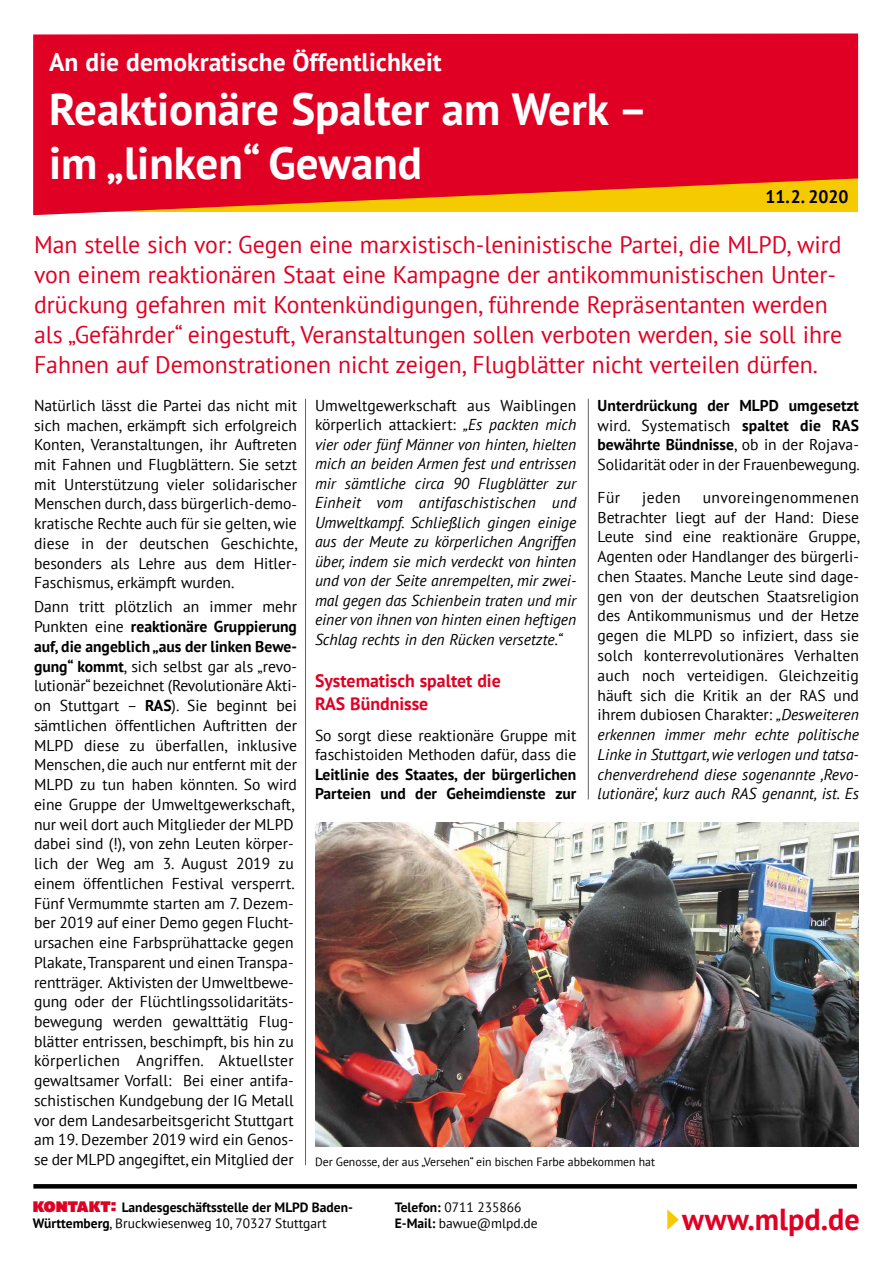
<style>
.page{position:relative;width:893px;height:1263px;background:#fff}
.page>*{position:absolute;margin:0;border:0;box-sizing:border-box;transform-origin:0 0}
.t1{font:700 45px/54px "PT Sans";color:#fff}
.t2{font:700 30.3px "PT Sans";color:#df0023}
.t3{font:700 25.5px "PT Sans";color:#fff}
.t4{font:24px/30px "PT Sans";color:#df0023}
.t5{font:700 18px/22.5px "PT Sans";color:#df0023}
.t6{font:700 18px "PT Sans";color:#000}
.t7{font:15.75px/19.8px "PT Sans";color:#000;text-align:justify}
.t8{font:italic 15.75px/19.5px "PT Sans";color:#000;text-align:justify}
.t9{font:700 15.75px/19.5px "PT Sans";color:#000}
.t10{font:700 13.5px/16.2px "PT Sans";color:#000}
.t11{font:13.5px/16.2px "PT Sans";color:#000}
.t12{font:12px "PT Sans";color:#000}
.s1{font-weight:700}
.s2{font-style:normal}
.s3{font-style:italic}
.s4{font-family:"Shire Derbyshire";font-weight:400;font-size:15px;color:#df0023}
.s5{font-weight:400}
</style>
<div class="page">
<hr style="left:305px;top:399px;width:1px;height:766px;background:#636363">
<hr style="left:588px;top:399px;width:1px;height:400px;background:#636363">
<svg style="left:33px;top:1184px;width:824px;height:4px;background:#050505"></svg>
<svg style="left:33px;top:33px;width:825px;height:182px;background:#e11624"></svg>
<svg style="left:667px;top:1209px;width:12px;height:21px"></svg>
<img style="left:315px;top:823px;width:543px;height:323px">
<h3 class="t3" style="left:49px;top:45px;width:394px">An die demokratische Öffentlichkeit</h3>
<h1 class="t1" style="left:49px;top:81px;width:600px">Reaktionäre Spalter am Werk – im „linken“ Gewand</h1>
<p class="t6" style="left:765px;top:185px;width:84px">11.2. 2020</p>
<p class="t4" style="left:34px;top:229px;width:810px">Man stelle sich vor: Gegen eine marxistisch-leninistische Partei, die MLPD, wird von einem reaktionären Staat eine Kampagne der antikommunistischen Unter&shy;drückung gefahren mit Kontenkündigungen, führende Repräsentanten werden als „Gefährder“ eingestuft, Veranstaltungen sollen verboten werden, sie soll ihre Fahnen auf Demonstrationen nicht zeigen, Flugblätter nicht verteilen dürfen.</p>
<p class="t7" style="left:34px;top:395px;width:266px">Natürlich lässt die Partei das nicht mit sich machen, erkämpft sich erfolgreich Konten, Veranstaltungen, ihr Auftreten mit Fahnen und Flugblättern. Sie setzt mit Unterstützung vieler solidarischer Menschen durch, dass bürgerlich-demo&shy;kratische Rechte auch für sie gelten, wie diese in der deutschen Geschichte, besonders als Lehre aus dem Hitler-Faschismus, erkämpft wurden.</p>
<p class="t7" style="left:34px;top:597px;width:264px;text-align:left">Dann tritt plötzlich an immer mehr Punkten eine <span class="s1">reaktionäre Gruppierung auf, die angeblich „aus der linken Bewe&shy;gung“ kommt</span>, sich selbst gar als „revo&shy;lutionär“ bezeichnet (Revolutionäre Akti&shy;on Stuttgart – <span class="s1">RAS</span>). Sie beginnt bei sämtlichen öffentlichen Auftritten der MLPD diese zu überfallen, inklusive Menschen, die auch nur entfernt mit der MLPD zu tun haben könnten. So wird eine Gruppe der Umweltgewerkschaft, nur weil dort auch Mitglieder der MLPD dabei sind (!), von zehn Leuten körper&shy;lich der Weg am 3. August 2019 zu einem öffentlichen Festival versperrt.<br>Fünf Vermummte starten am 7. Dezem&shy;ber 2019 auf einer Demo gegen Flucht&shy;ursachen eine Farbsprühattacke gegen Plakate, Transparent und einen Transpa&shy;rentträger. Aktivisten der Umweltbewe&shy;gung oder der Flüchtlingssolidaritäts&shy;bewegung werden gewalttätig Flug&shy;blätter entrissen, beschimpft, bis hin zu körperlichen Angriffen. Aktuellster gewaltsamer Vorfall: Bei einer antifa&shy;schistischen Kundgebung der IG Metall vor dem Landesarbeitsgericht Stuttgart am 19. Dezember 2019 wird ein Genos&shy;se der MLPD angegiftet, ein Mitglied der</p>
<p class="t8" style="left:315px;top:395px;width:263px"><span class="s2">Umweltgewerkschaft aus Waiblingen körperlich attackiert:</span> „Es packten mich vier oder fünf Männer von hinten, hielten mich an beiden Armen fest und entrissen mir sämtliche circa 90 Flugblätter zur Einheit vom antifaschistischen und Umweltkampf. Schließlich gingen einige aus der Meute zu körperlichen Angriffen über, indem sie mich verdeckt von hinten und von der Seite anrempelten, mir zwei&shy;mal gegen das Schienbein traten und mir einer von ihnen von hinten einen heftigen Schlag rechts in den Rücken versetzte.“</p>
<p class="t5" style="left:315px;top:669px;width:187px">Systematisch spaltet die<br>RAS Bündnisse</p>
<p class="t7" style="left:315px;top:725px;width:263px">So sorgt diese reaktionäre Gruppe mit faschistoiden Methoden dafür, dass die</p>
<p class="t9" style="left:315px;top:764px;width:263px">Leitlinie des Staates, der bürgerlichen<br>Parteien und der Geheimdienste zur</p>
<p class="t7" style="left:598px;top:395px;width:264px"><span class="s1">Unterdrückung der MLPD umgesetzt </span>wird. Systematisch <span class="s1">spaltet die RAS bewährte Bündnisse</span>, ob in der Rojava-Solidarität oder in der Frauenbewegung.</p>
<p class="t7" style="left:598px;top:487px;width:24px">Für</p>
<p class="t7" style="left:642px;top:487px;width:40px">jeden</p>
<p class="t7" style="left:598px;top:487px;width:264px;text-indent:105px">unvoreingenommenen Betrachter liegt auf der Hand: Diese Leute sind eine reaktionäre Gruppe, Agenten oder Handlanger des bürgerli&shy;chen Staates. Manche Leute sind dage&shy;gen von der deutschen Staatsreligion des Antikommunismus und der Hetze gegen die MLPD so infiziert, dass sie solch konterrevolutionäres Verhalten auch noch verteidigen. Gleichzeitig häuft sich die Kritik an der RAS und ihrem dubiosen Charakter: <span class="s3">„Desweiteren erkennen immer mehr echte politische Linke in Stuttgart, wie verlogen und tatsa&shy;chenverdrehend diese sogenannte ,Revo&shy;lutionäre‘, kurz auch RAS genannt, ist. Es</span></p>
<p class="t12" style="left:315px;top:1154px;width:342px">Der Genosse, der aus „Versehen“ ein bischen Farbe abbekommen hat</p>
<p class="t10" style="left:33px;top:1199px;width:322px"><span class="s4">KONTAKT:</span> Landesgeschäftsstelle der MLPD Baden-<br>Württemberg<span class="s5">, Bruckwiesenweg 10, 70327 Stuttgart</span></p>
<p class="t11" style="left:395px;top:1199px;width:144px"><span class="s1">Telefon:</span> 0711 235866<br><span class="s1">E-Mail:</span> bawue@mlpd.de</p>
<h2 class="t2" style="left:682px;top:1199px;width:179px">www.mlpd.de</h2>
</div>
